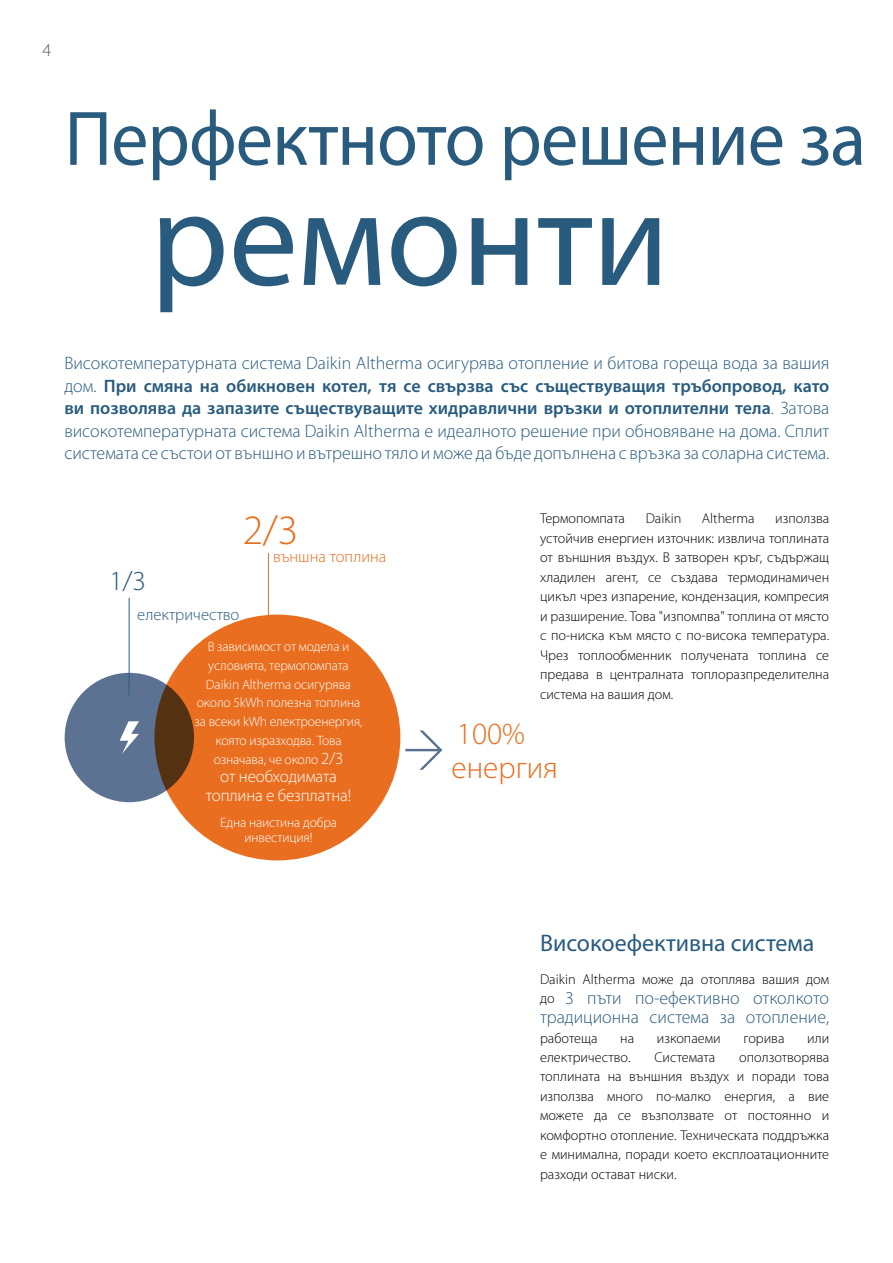
<style>
.page{position:relative;width:893px;height:1263px;background:#fff}
.page>*{position:absolute;margin:0;border:0;box-sizing:border-box;transform-origin:0 0}
.t1{font:138px "Myriad Pro";color:#285b7e}
.t2{font:78px "Myriad Pro";letter-spacing:-.01em;color:#285b7e;scale:.95 1}
.t3{font:300 42px "Myriad Pro";color:#e96e1f}
.t4{font:300 31.35px "Myriad Pro";color:#e96e1f}
.t5{font:300 30.9px "Myriad Pro";color:#e96e1f}
.t6{font:300 27.6px "Myriad Pro";color:#285b7e}
.t7{font:24px "Myriad Pro";color:#285b7e}
.t8{font:300 18px/22.5px "Myriad Pro";color:#285b7e}
.t9{font:300 18px "Myriad Pro";color:#5a5b5d}
.t10{font:300 16.95px/18.8px "Myriad Pro";letter-spacing:-.01em;color:#fff;text-align:center}
.t11{font:300 16.5px "Myriad Pro";color:#e96e1f}
.t12{font:300 16.5px "Myriad Pro";color:#285b7e}
.t13{font:300 14.25px/19.5px "Myriad Pro";color:#000;text-align:justify}
.t14{font:300 13.65px/18.8px "Myriad Pro";letter-spacing:-.01em;color:#fff;text-align:center}
.s1{font-weight:600}
.s2{font-size:16.95px}
.s3{font-size:14.25px;color:#000}
</style>
<div class="page">
<div style="left:154px;top:615px;width:246px;height:245px;background:#e96e1f;border-radius:50%"></div>
<svg style="left:65px;top:673px;width:129px;height:129px;background:#596373"></svg>
<svg style="left:120px;top:721px;width:19px;height:33px"></svg>
<hr style="left:129px;top:598px;width:1px;height:97px;background:#285b7e">
<hr style="left:268px;top:553px;width:1px;height:83px;background:#e96e1f">
<svg style="left:405px;top:730px;width:37px;height:40px"></svg>
<p class="t9" style="left:43px;top:40px;width:10px">4</p>
<h2 class="t2" style="left:65px;top:91px;width:845px">Перфектното решение за</h2>
<h1 class="t1" style="left:150px;top:154px;width:520px">ремонти</h1>
<p class="t8" style="left:64px;top:352px;width:767px;text-align:justify">Високотемпературната система Daikin Altherma осигурява отопление и битова гореща вода за вашия дом. <span class="s1">При смяна на обикновен котел, тя се свързва със съществуващия тръбопровод, като ви позволява да запазите съществуващите хидравлични връзки и отоплителни тела</span>. Затова високотемпературната система Daikin Altherma е идеалното решение при обновяване на дома. Сплит системата се състои от външно и вътрешно тяло и може да бъде допълнена с връзка за соларна система.</p>
<h3 class="t3" style="left:243px;top:507px;width:57px">2/3</h3>
<h3 class="t6" style="left:109px;top:565px;width:38px">1/3</h3>
<p class="t11" style="left:273px;top:547px;width:115px">външна топлина</p>
<p class="t12" style="left:137px;top:605px;width:104px">електричество</p>
<p class="t14" style="left:195px;top:637px;width:169px">В зависимост от модела и условията, термопомпата<br>Daikin Altherma осигурява около 5kWh полезна топлина за всеки kWh електроенергия, която изразходва. Това означава, че около <span class="s2">2/3</span></p>
<p class="t10" style="left:206px;top:768px;width:147px">от необходимата топлина е безплатна!</p>
<p class="t14" style="left:220px;top:815px;width:118px;line-height:15.3px">Една наистина добра инвестиция!</p>
<h3 class="t5" style="left:457px;top:716px;width:70px">100%</h3>
<p class="t13" style="left:540px;top:509px;width:87px">Термопомпата</p>
<p class="t13" style="left:646px;top:509px;width:37px">Daikin</p>
<p class="t13" style="left:702px;top:509px;width:54px">Altherma</p>
<p class="t13" style="left:540px;top:509px;width:291px;text-indent:235px">използва устойчив енергиен източник: извлича топлината от външния въздух. В затворен кръг, съдържащ хладилен агент, се създава термодинамичен цикъл чрез изпарение, кондензация, компресия и разширение. Това "изпомпва" топлина от място с по-ниска към място с по-висока температура.<br>Чрез топлообменник получената топлина се предава в централната топлоразпределителна система на вашия дом.</p>
<h3 class="t4" style="left:452px;top:750px;width:108px">енергия</h3>
<h3 class="t7" style="left:540px;top:928px;width:276px">Високоефективна система</h3>
<p class="t13" style="left:540px;top:970px;width:291px">Daikin Altherma може да отоплява вашия дом</p>
<p class="t8" style="left:540px;top:988px;width:291px;line-height:19.5px"><span class="s3">до</span> 3 пъти по-ефективно отколкото традиционна система за отопление,</p>
<p class="t13" style="left:540px;top:1028px;width:59px">работеща</p>
<p class="t13" style="left:620px;top:1028px;width:15px">на</p>
<p class="t13" style="left:657px;top:1028px;width:65px">изкопаеми</p>
<p class="t13" style="left:743px;top:1028px;width:42px">горива</p>
<p class="t13" style="left:807px;top:1028px;width:23px">или</p>
<p class="t13" style="left:540px;top:1048px;width:92px">електричество.</p>
<p class="t13" style="left:654px;top:1048px;width:62px">Системата</p>
<p class="t13" style="left:540px;top:1048px;width:291px;text-indent:199px">оползотворява топлината на външния въздух и поради това използва много по-малко енергия, а вие можете да се възползвате от постоянно и комфортно отопление. Техническата поддръжка е минимална, поради което експлоатационните разходи остават ниски.</p>
</div>
